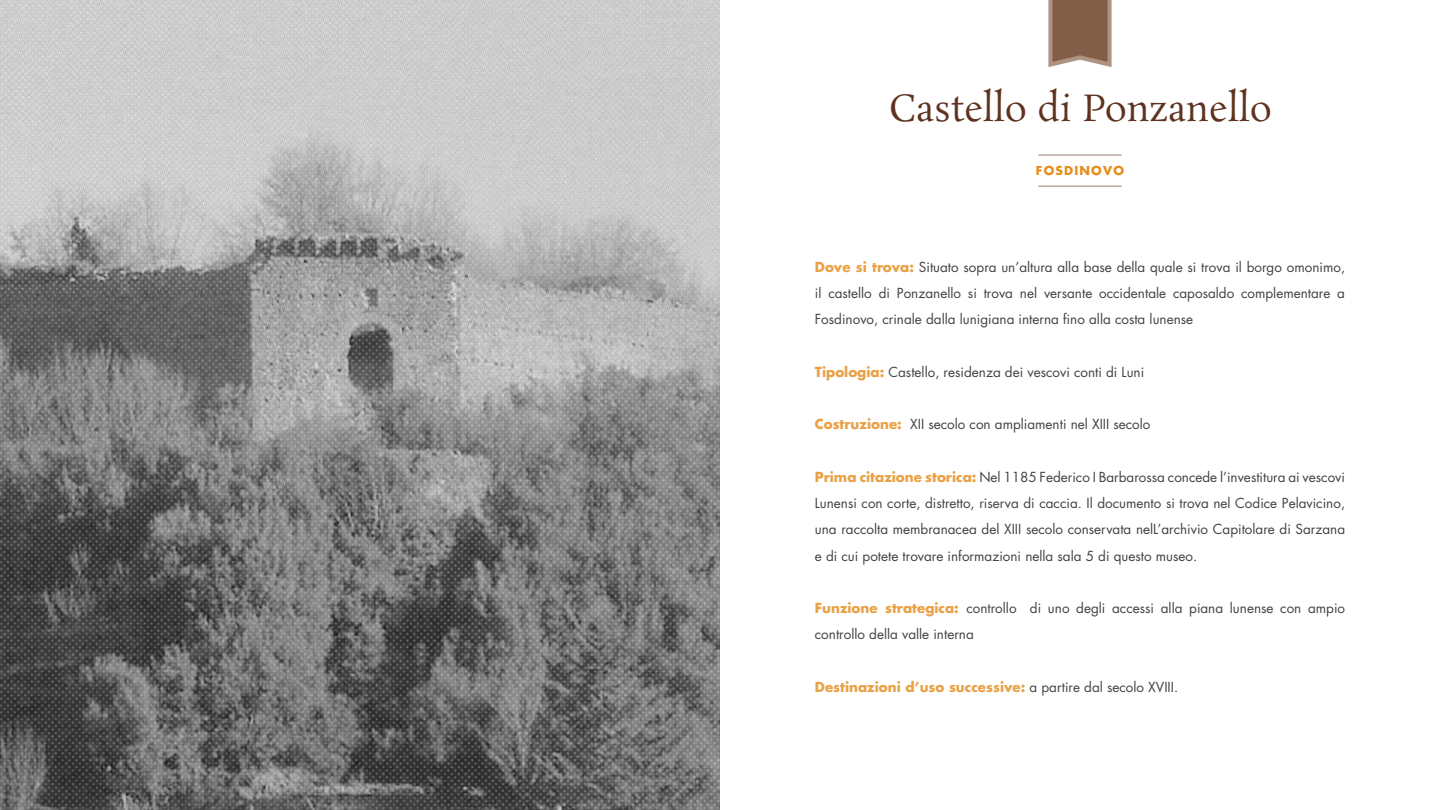
<style>
.page{position:relative;width:1440px;height:810px;background:#fff}
.page>*{position:absolute;margin:0;border:0;box-sizing:border-box;transform-origin:0 0}
.t1{font:36.6px "Rosarivo";color:#5f3220}
.t2{font:13.5px/26.2px "Futura Std";color:#424242;text-align:justify}
.t3{font:700 13.5px "Futura Std";color:#eaa146}
.t4{font:700 12px "Futura Std";letter-spacing:.1em;color:#e58e1a}
.s1{font-weight:700;color:#eaa146}
.s2{font-weight:400;color:#424242}
</style>
<div class="page">
<img style="left:0;top:0;width:1122px;height:810px">
<svg style="left:1048px;top:0;width:64px;height:67px;background:#92725f"></svg>
<hr style="left:1038px;top:155px;width:84px;height:1px;background:#977c72">
<hr style="left:1038px;top:186px;width:84px;height:1px;background:#977c72">
<h1 class="t1" style="left:888px;top:85px;width:385px">Castello di Ponzanello</h1>
<p class="t4" style="left:1036px;top:163px;width:90px">fosdinovo</p>
<p class="t2" style="left:815px;top:254px;width:532px"><span class="s1">dove si trova:</span> Situato sopra un’altura alla base della quale si trova il borgo omonimo, il castello di Ponzanello si trova nel versante occidentale caposaldo complementare a Fosdinovo, crinale dalla lunigiana interna fino alla costa lunense</p>
<p class="t2" style="left:815px;top:359px;width:331px"><span class="s1">Tipologia:</span> Castello, residenza dei vescovi conti di Luni</p>
<p class="t2" style="left:815px;top:411px;width:337px"><span class="s1">Costruzione:</span> XII secolo con ampliamenti nel XIII secolo</p>
<p class="t2" style="left:815px;top:464px;width:532px"><span class="s1">Prima citazione storica:</span> Nel 1185 Federico I Barbarossa concede l’investitura ai vescovi Lunensi con corte, distretto, riserva di caccia. Il documento si trova nel Codice Pelavicino, una raccolta membranacea del XIII secolo conservata nelL’archivio Capitolare di Sarzana e di cui potete trovare informazioni nella sala 5 di questo museo.</p>
<p class="t2" style="left:815px;top:595px;width:532px"><span class="s1">Funzione strategica:</span> controllo di uno degli accessi alla piana lunense con ampio controllo della valle interna</p>
<p class="t3" style="left:815px;top:678px;width:365px">Destinazioni d’uso successive: <span class="s2">a partire dal secolo XVIII.</span></p>
</div>
